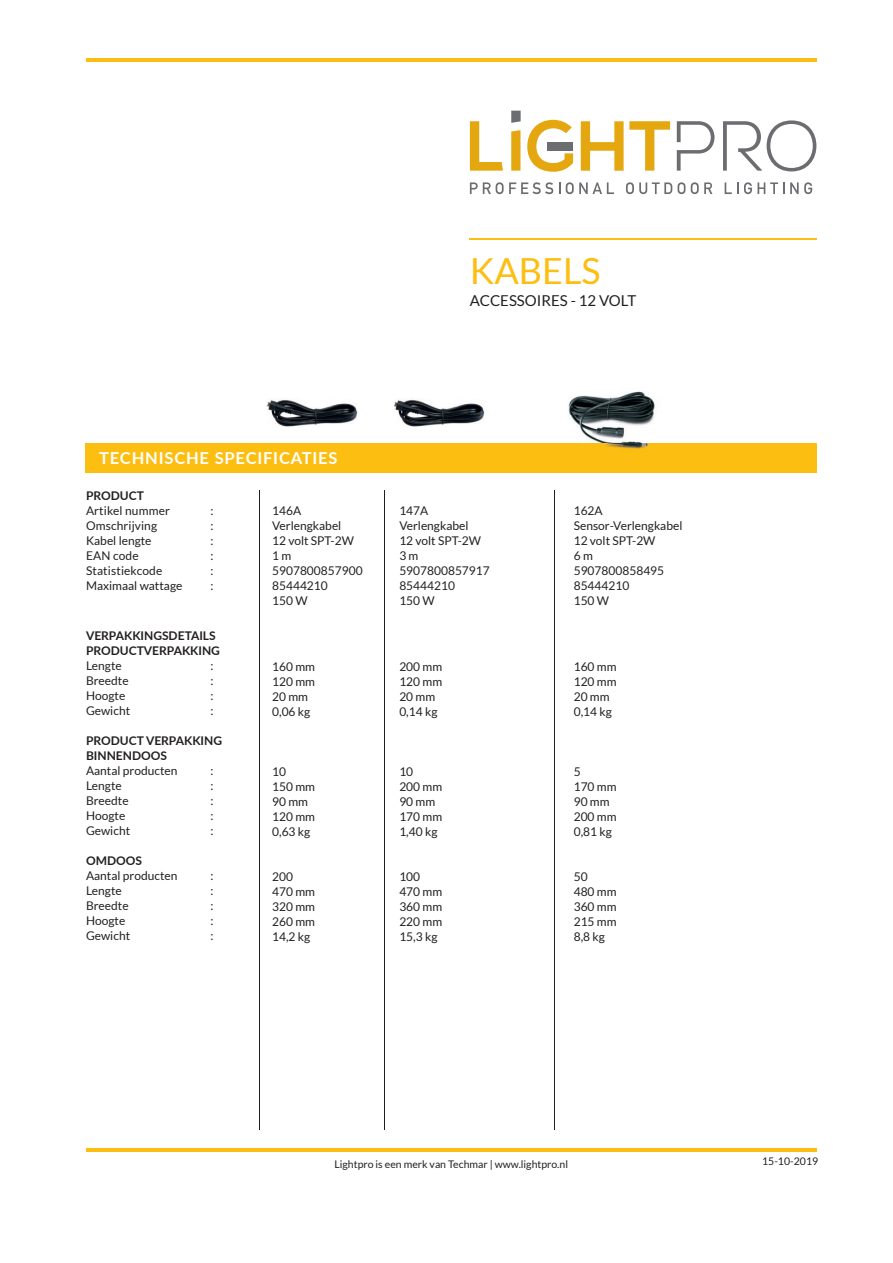
<style>
.page{position:relative;width:893px;height:1263px;background:#fff}
.page>*{position:absolute;margin:0;border:0;box-sizing:border-box;transform-origin:0 0}
.t1{font:36px "Lato";color:#fdbe12}
.t2{font:700 16.5px "Lato";letter-spacing:.05em;color:#fff}
.t3{font:15px "Lato";color:#231f20}
.t4{font:12px/15px "Lato";color:#231f20}
.t5{font:700 12px/15px "Lato";color:#231f20}
.t6{font:10.5px "Lato";color:#231f20}
</style>
<div class="page">
<div style="left:85px;top:443px;width:731px;height:30px;background:#fdbe12"></div>
<svg style="left:581px;top:121px;width:89px;height:50px"></svg>
<svg style="left:527px;top:120px;width:46px;height:52px"></svg>
<svg style="left:511px;top:130px;width:9px;height:41px"></svg>
<svg style="left:470px;top:121px;width:33px;height:50px"></svg>
<svg style="left:511px;top:111px;width:10px;height:12px"></svg>
<svg style="left:677px;top:120px;width:139px;height:51px"></svg>
<div style="left:548px;top:142px;width:25px;height:9px;background:#6c6d70"></div>
<svg style="left:470px;top:182px;width:83px;height:12px"></svg>
<svg style="left:559px;top:182px;width:1px;height:12px"></svg>
<svg style="left:566px;top:182px;width:48px;height:12px"></svg>
<svg style="left:626px;top:182px;width:59px;height:12px"></svg>
<svg style="left:691px;top:182px;width:21px;height:12px"></svg>
<svg style="left:725px;top:182px;width:59px;height:12px"></svg>
<svg style="left:790px;top:182px;width:22px;height:12px"></svg>
<hr style="left:86px;top:1148px;width:730px;height:3px;background:#fdbe12">
<hr style="left:86px;top:59px;width:730px;height:3px;background:#fdbe12">
<hr style="left:469px;top:239px;width:347px;height:1px;background:#fdbe12">
<hr style="left:259px;top:490px;width:1px;height:640px;background:#231f20">
<hr style="left:384px;top:490px;width:1px;height:640px;background:#231f20">
<hr style="left:554px;top:490px;width:1px;height:640px;background:#231f20">
<img style="left:266px;top:399px;width:92px;height:28px">
<img style="left:394px;top:399px;width:91px;height:28px">
<img style="left:568px;top:391px;width:87px;height:58px">
<h2 class="t2" style="left:99px;top:446px;width:240px">TECHNISCHE SPECIFICATIES</h2>
<h1 class="t1" style="left:470px;top:251px;width:132px">KABELS</h1>
<p class="t3" style="left:470px;top:292px;width:168px">ACCESSOIRES - 12 VOLT</p>
<p class="t5" style="left:86px;top:487px;width:59px">PRODUCT</p>
<p class="t4" style="left:86px;top:503px;width:85px">Artikel nummer</p>
<p class="t4" style="left:211px;top:503px;width:5px">:</p>
<p class="t4" style="left:86px;top:518px;width:73px">Omschrijving</p>
<p class="t4" style="left:211px;top:518px;width:5px">:</p>
<p class="t4" style="left:86px;top:533px;width:67px">Kabel lengte</p>
<p class="t4" style="left:211px;top:533px;width:5px">:</p>
<p class="t4" style="left:86px;top:548px;width:54px">EAN code</p>
<p class="t4" style="left:211px;top:548px;width:5px">:</p>
<p class="t4" style="left:86px;top:563px;width:78px">Statistiekcode</p>
<p class="t4" style="left:211px;top:563px;width:5px">:</p>
<p class="t4" style="left:86px;top:578px;width:98px">Maximaal wattage</p>
<p class="t4" style="left:211px;top:578px;width:5px">:</p>
<p class="t5" style="left:86px;top:628px;width:135px">VERPAKKINGSDETAILS<br>PRODUCTVERPAKKING</p>
<p class="t4" style="left:86px;top:658px;width:37px">Lengte</p>
<p class="t4" style="left:211px;top:658px;width:5px">:</p>
<p class="t4" style="left:86px;top:673px;width:44px">Breedte</p>
<p class="t4" style="left:211px;top:673px;width:5px">:</p>
<p class="t4" style="left:86px;top:688px;width:41px">Hoogte</p>
<p class="t4" style="left:211px;top:688px;width:5px">:</p>
<p class="t4" style="left:86px;top:703px;width:46px">Gewicht</p>
<p class="t4" style="left:211px;top:703px;width:5px">:</p>
<p class="t5" style="left:86px;top:733px;width:138px">PRODUCT VERPAKKING<br>BINNENDOOS</p>
<p class="t4" style="left:86px;top:763px;width:93px">Aantal producten</p>
<p class="t4" style="left:211px;top:763px;width:5px">:</p>
<p class="t4" style="left:86px;top:778px;width:37px">Lengte</p>
<p class="t4" style="left:211px;top:778px;width:5px">:</p>
<p class="t4" style="left:86px;top:793px;width:44px">Breedte</p>
<p class="t4" style="left:211px;top:793px;width:5px">:</p>
<p class="t4" style="left:86px;top:808px;width:41px">Hoogte</p>
<p class="t4" style="left:211px;top:808px;width:5px">:</p>
<p class="t4" style="left:86px;top:823px;width:46px">Gewicht</p>
<p class="t4" style="left:211px;top:823px;width:5px">:</p>
<p class="t5" style="left:86px;top:853px;width:58px">OMDOOS</p>
<p class="t4" style="left:86px;top:868px;width:93px">Aantal producten</p>
<p class="t4" style="left:211px;top:868px;width:5px">:</p>
<p class="t4" style="left:86px;top:883px;width:37px">Lengte</p>
<p class="t4" style="left:211px;top:883px;width:5px">:</p>
<p class="t4" style="left:86px;top:898px;width:44px">Breedte</p>
<p class="t4" style="left:211px;top:898px;width:5px">:</p>
<p class="t4" style="left:86px;top:913px;width:41px">Hoogte</p>
<p class="t4" style="left:211px;top:913px;width:5px">:</p>
<p class="t4" style="left:86px;top:928px;width:46px">Gewicht</p>
<p class="t4" style="left:211px;top:928px;width:5px">:</p>
<p class="t4" style="left:272px;top:503px;width:92px">146A<br>Verlengkabel<br>12 volt SPT-2W<br>1 m<br>5907800857900<br>85444210<br>150 W</p>
<p class="t4" style="left:574px;top:503px;width:110px">162A<br>Sensor-Verlengkabel<br>12 volt SPT-2W<br>6 m<br>5907800858495<br>85444210<br>150 W</p>
<p class="t4" style="left:399px;top:503px;width:92px">147A<br>Verlengkabel<br>12 volt SPT-2W<br>3 m<br>5907800857917<br>85444210<br>150 W</p>
<p class="t4" style="left:272px;top:659px;width:44px">160 mm<br>120 mm<br>20 mm<br>0,06 kg</p>
<p class="t4" style="left:272px;top:764px;width:44px">10<br>150 mm<br>90 mm<br>120 mm<br>0,63 kg</p>
<p class="t4" style="left:272px;top:869px;width:44px">200<br>470 mm<br>320 mm<br>260 mm<br>14,2 kg</p>
<p class="t4" style="left:399px;top:659px;width:44px">200 mm<br>120 mm<br>20 mm<br>0,14 kg</p>
<p class="t4" style="left:399px;top:764px;width:44px">10<br>200 mm<br>90 mm<br>170 mm<br>1,40 kg</p>
<p class="t4" style="left:399px;top:869px;width:44px">100<br>470 mm<br>360 mm<br>220 mm<br>15,3 kg</p>
<p class="t4" style="left:574px;top:659px;width:44px">160 mm<br>120 mm<br>20 mm<br>0,14 kg</p>
<p class="t4" style="left:574px;top:764px;width:44px">5<br>170 mm<br>90 mm<br>200 mm<br>0,81 kg</p>
<p class="t4" style="left:574px;top:869px;width:44px">50<br>480 mm<br>360 mm<br>215 mm<br>8,8 kg</p>
<p class="t6" style="left:334px;top:1158px;width:235px">Lightpro is een merk van Techmar | www.lightpro.nl</p>
<p class="t6" style="left:762px;top:1155px;width:58px">15-10-2019</p>
</div>
